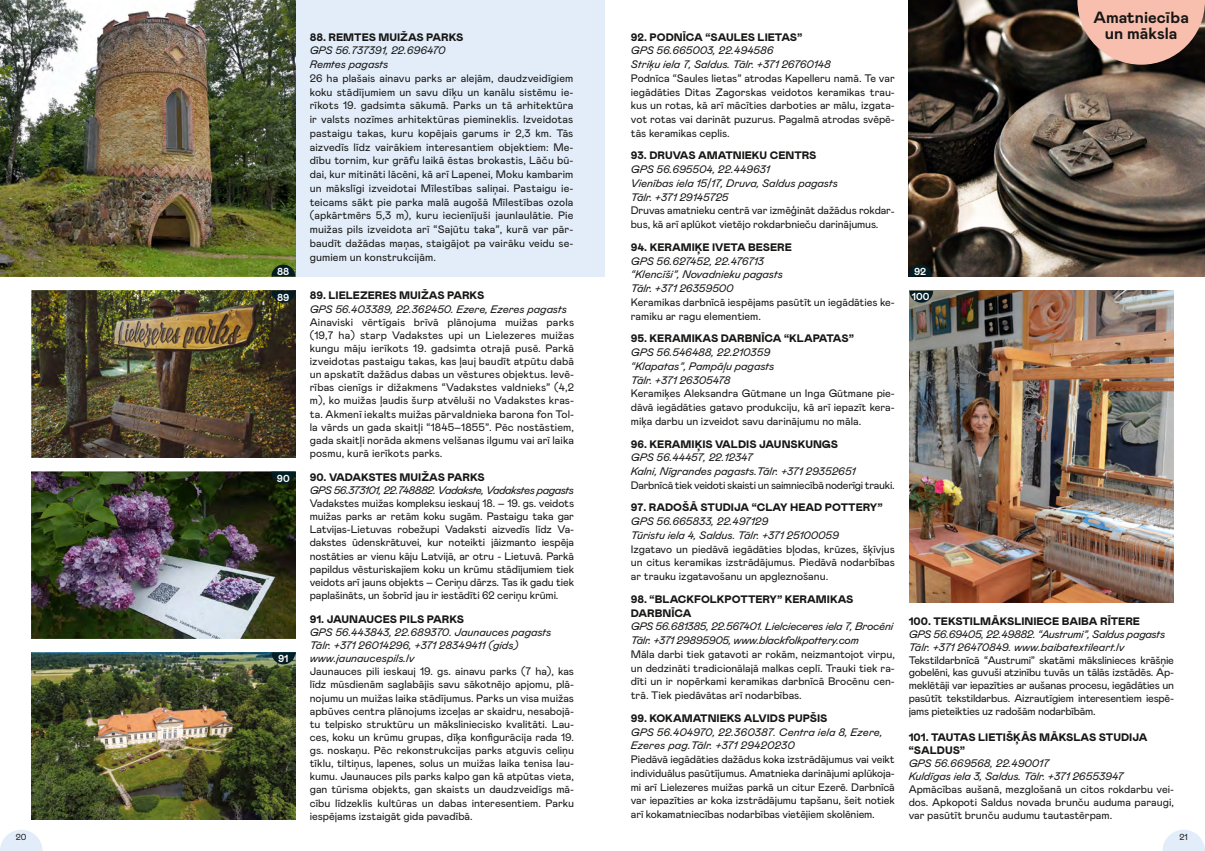
<style>
.page{position:relative;width:1205px;height:851px;background:#fff}
.page>*{position:absolute;margin:0;border:0;box-sizing:border-box;transform-origin:0 0}
.t1{font:700 16.25px/16.2px "Mabry Pro";color:#181716;text-align:center}
.t2{font:10.88px/13.8px "Mabry Pro";color:#181716;text-align:justify}
.t3{font:italic 10.88px/13.8px "Mabry Pro";color:#181716}
.t4{font:900 10.88px/13px "Mabry Pro";color:#181716}
.t5{font:italic 10.88px/12.8px "Mabry Pro";letter-spacing:-.02em;color:#181716}
.t6{font:10.88px "Mabry Pro";letter-spacing:-.025em;color:#181716}
.t7{font:italic 10.88px "Mabry Pro";letter-spacing:-.04em;color:#181716}
.t8{font:700 10.12px "Mabry Pro";letter-spacing:-.01em;color:#fff}
.t9{font:8.75px "Mabry Pro";color:#181716}
</style>
<div class="page">
<svg style="left:0;top:830px;width:43px;height:20px"></svg>
<svg style="left:1162px;top:830px;width:43px;height:20px"></svg>
<img style="left:31px;top:652px;width:264px;height:167px">
<img style="left:909px;top:291px;width:264px;height:311px">
<div style="left:0;top:0;width:604px;height:276px;background:#e2edf9"></div>
<img style="left:908px;top:0;width:297px;height:276px">
<img style="left:0;top:0;width:295px;height:276px">
<img style="left:31px;top:471px;width:264px;height:167px">
<img style="left:31px;top:291px;width:264px;height:166px">
<svg style="left:1077px;top:0;width:128px;height:65px;background:#ca9c8e"></svg>
<svg style="left:271px;top:264px;width:24px;height:12px"></svg>
<svg style="left:908px;top:264px;width:24px;height:12px"></svg>
<svg style="left:271px;top:291px;width:24px;height:12px"></svg>
<svg style="left:909px;top:291px;width:24px;height:12px"></svg>
<svg style="left:271px;top:471px;width:24px;height:12px"></svg>
<svg style="left:271px;top:652px;width:24px;height:12px"></svg>
<h1 class="t1" style="left:1093px;top:8px;width:97px">Amatniecība un māksla</h1>
<p class="t4" style="left:310px;top:30px;width:155px">88. REMTES MUIŽAS PARKS</p>
<p class="t3" style="left:310px;top:43px;width:137px">GPS 56.737391, 22.696470<br>Remtes pagasts</p>
<p class="t2" style="left:310px;top:71px;width:265px">26 ha plašais ainavu parks ar alejām, daudzveidīgiem koku stādījumiem un savu dīķu un kanālu sistēmu ie&shy;rīkots 19. gadsimta sākumā. Parks un tā arhitektūra ir valsts nozīmes arhitektūras piemineklis. Izveidotas pastaigu takas, kuru kopējais garums ir 2,3 km. Tās aizvedīs līdz vairākiem interesantiem objektiem: Me&shy;dību tornim, kur grāfu laikā ēstas brokastis, Lāču bū&shy;dai, kur mitināti lācēni, kā arī Lapenei, Moku kambarim un mākslīgi izveidotai Mīlestības saliņai. Pastaigu ie&shy;teicams sākt pie parka malā augošā Mīlestības ozola (apkārtmērs 5,3 m), kuru iecienījuši jaunlaulātie. Pie muižas pils izveidota arī “Sajūtu taka”, kurā var pār&shy;baudīt dažādas maņas, staigājot pa vairāku veidu se&shy;gumiem un konstrukcijām.</p>
<p class="t4" style="left:631px;top:30px;width:173px">92. PODNĪCA “SAULES LIETAS”</p>
<p class="t3" style="left:631px;top:43px;width:201px">GPS 56.665003, 22.494586<br>Striķu iela 7, Saldus. Tālr. +371 26760148</p>
<p class="t2" style="left:631px;top:71px;width:265px">Podnīca “Saules lietas” atrodas Kapelleru namā. Te var iegādāties Ditas Zagorskas veidotos keramikas trau&shy;kus un rotas, kā arī mācīties darboties ar mālu, izgata&shy;vot rotas vai darināt puzurus. Pagalmā atrodas svēpē&shy;tās keramikas ceplis.</p>
<p class="t4" style="left:631px;top:149px;width:187px">93. DRUVAS AMATNIEKU CENTRS</p>
<p class="t3" style="left:631px;top:162px;width:209px">GPS 56.695504, 22.449631<br>Vienības iela 15/17, Druva, Saldus pagasts<br>Tālr. +371 29145725</p>
<p class="t2" style="left:631px;top:203px;width:265px">Druvas amatnieku centrā var izmēģināt dažādus rokdar&shy;bus, kā arī aplūkot vietējo rokdarbnieču darinājumus.</p>
<p class="t4" style="left:631px;top:240px;width:163px">94. KERAMIĶE IVETA BESERE</p>
<p class="t3" style="left:631px;top:253px;width:154px">GPS 56.627452, 22.476713 “Klencīši”, Novadnieku pagasts<br>Tālr. +371 26359500</p>
<p class="t2" style="left:631px;top:294px;width:265px">Keramikas darbnīcā iespējams pasūtīt un iegādāties ke&shy;ramiku ar ragu elementiem.</p>
<p class="t4" style="left:631px;top:332px;width:225px">95. KERAMIKAS DARBNĪCA “KLAPATAS”</p>
<p class="t3" style="left:631px;top:345px;width:145px">GPS 56.546488, 22.210359 “Klapatas”, Pampāļu pagasts<br>Tālr. +371 26305478</p>
<p class="t2" style="left:631px;top:386px;width:265px">Keramiķes Aleksandra Gūtmane un Inga Gūtmane pie&shy;dāvā iegādāties gatavo produkciju, kā arī iepazīt kera&shy;miķa darbu un izveidot savu darinājumu no māla.</p>
<p class="t4" style="left:631px;top:437px;width:209px">96. KERAMIĶIS VALDIS JAUNSKUNGS</p>
<p class="t3" style="left:631px;top:450px;width:226px">GPS 56.44457, 22.12347<br>Kalni, Nīgrandes pagasts.Tālr. +371 29352651</p>
<p class="t6" style="left:631px;top:477px;width:265px">Darbnīcā tiek veidoti skaisti un saimniecībā noderīgi trauki.</p>
<p class="t4" style="left:631px;top:500px;width:253px">97. RADOŠĀ STUDIJA “CLAY HEAD POTTERY”</p>
<p class="t3" style="left:631px;top:514px;width:210px">GPS 56.665833, 22.497129<br>Tūristu iela 4, Saldus. Tālr. +371 25100059</p>
<p class="t2" style="left:631px;top:541px;width:266px">Izgatavo un piedāvā iegādāties bļodas, krūzes, šķīvjus un citus keramikas izstrādājumus. Piedāvā nodarbības ar trauku izgatavošanu un apgleznošanu.</p>
<p class="t4" style="left:631px;top:591px;width:224px;line-height:13.8px">98. “BLACKFOLKPOTTERY” KERAMIKAS<br>DARBNĪCA</p>
<p class="t5" style="left:631px;top:619px;width:264px;line-height:13.8px">GPS 56.681385, 22.567401. Lielcieceres iela 7, Brocēni<br>Tālr. +371 29895905, www.blackfolkpottery.com</p>
<p class="t2" style="left:631px;top:646px;width:266px">Māla darbi tiek gatavoti ar rokām, neizmantojot virpu, un dedzināti tradicionālajā malkas ceplī. Trauki tiek ra&shy;dīti un ir nopērkami keramikas darbnīcā Brocēnu cen&shy;trā. Tiek piedāvātas arī nodarbības.</p>
<p class="t4" style="left:631px;top:711px;width:198px">99. KOKAMATNIEKS ALVIDS PUPŠIS</p>
<p class="t3" style="left:631px;top:724px;width:253px">GPS 56.404970, 22.360387. Centra iela 8, Ezere,<br>Ezeres pag.Tālr. +371 29420230</p>
<p class="t2" style="left:631px;top:751px;width:266px">Piedāvā iegādāties dažādus koka izstrādājumus vai veikt individuālus pasūtījumus. Amatnieka darinājumi aplūkoja&shy;mi arī Lielezeres muižas parkā un citur Ezerē. Darbnīcā var iepazīties ar koka izstrādājumu tapšanu, šeit notiek arī kokamatniecības nodarbības vietējiem skolēniem.</p>
<p class="t8" style="left:277px;top:264px;width:14px">88</p>
<p class="t8" style="left:914px;top:264px;width:14px">92</p>
<p class="t8" style="left:277px;top:290px;width:14px">89</p>
<p class="t8" style="left:912px;top:289px;width:19px">100</p>
<p class="t4" style="left:310px;top:289px;width:176px">89. LIELEZERES MUIŽAS PARKS</p>
<p class="t3" style="left:310px;top:301px;width:259px">GPS 56.403389, 22.362450. Ezere, Ezeres pagasts</p>
<p class="t2" style="left:310px;top:315px;width:266px;line-height:13.1px">Ainaviski vērtīgais brīvā plānojuma muižas parks (19,7 ha) starp Vadakstes upi un Lielezeres muižas kungu māju ierīkots 19. gadsimta otrajā pusē. Parkā izveidotas pastaigu takas, kas ļauj baudīt atpūtu dabā un apskatīt dažādus dabas un vēstures objektus. Ievē&shy;rības cienīgs ir dižakmens “Vadakstes valdnieks” (4,2 m), ko muižas ļaudis šurp atvēluši no Vadakstes kras&shy;ta. Akmenī iekalts muižas pārvaldnieka barona fon Tol&shy;la vārds un gada skaitļi “1845–1855”. Pēc nostāstiem, gada skaitļi norāda akmens velšanas ilgumu vai arī laika posmu, kurā ierīkots parks.</p>
<p class="t4" style="left:310px;top:470px;width:176px">90. VADAKSTES MUIŽAS PARKS</p>
<p class="t7" style="left:310px;top:482px;width:266px">GPS 56.373101, 22.748882. Vadakste, Vadakstes pagasts</p>
<p class="t2" style="left:310px;top:496px;width:266px;line-height:13.1px">Vadakstes muižas kompleksu ieskauj 18. – 19. gs. veidots muižas parks ar retām koku sugām. Pastaigu taka gar Latvijas-Lietuvas robežupi Vadaksti aizvedīs līdz Va&shy;dakstes ūdenskrātuvei, kur noteikti jāizmanto iespēja nostāties ar vienu kāju Latvijā, ar otru - Lietuvā. Parkā papildus vēsturiskajiem koku un krūmu stādījumiem tiek veidots arī jauns objekts – Ceriņu dārzs. Tas ik gadu tiek paplašināts, un šobrīd jau ir iestādīti 62 ceriņu krūmi.</p>
<p class="t4" style="left:310px;top:612px;width:156px">91. JAUNAUCES PILS PARKS</p>
<p class="t3" style="left:310px;top:625px;width:243px;line-height:13.1px">GPS 56.443843, 22.689370. Jaunauces pagasts<br>Tālr. +371 26014296, +371 28349411 (gids) www.jaunaucespils.lv</p>
<p class="t2" style="left:310px;top:664px;width:266px;line-height:13.1px">Jaunauces pili ieskauj 19. gs. ainavu parks (7 ha), kas līdz mūsdienām saglabājis savu sākotnējo apjomu, plā&shy;nojumu un muižas laika stādījumus. Parks un visa muižas apbūves centra plānojums izceļas ar skaidru, nesabojā&shy;tu telpisko struktūru un māksliniecisko kvalitāti. Lau&shy;ces, koku un krūmu grupas, dīķa konfigurācija rada 19. gs. noskaņu. Pēc rekonstrukcijas parks atguvis celiņu tīklu, tiltiņus, lapenes, solus un muižas laika tenisa lau&shy;kumu. Jaunauces pils parks kalpo gan kā atpūtas vieta, gan tūrisma objekts, gan skaists un daudzveidīgs mā&shy;cību līdzeklis kultūras un dabas interesentiem. Parku iespējams izstaigāt gida pavadībā.</p>
<p class="t8" style="left:277px;top:471px;width:14px">90</p>
<p class="t4" style="left:909px;top:614px;width:233px">100. TEKSTILMĀKSLINIECE BAIBA RĪTERE</p>
<p class="t5" style="left:909px;top:627px;width:258px">GPS 56.69405, 22.49882. “Austrumi”, Saldus pagasts<br>Tālr. +371 26470849. www.baibatextileart.lv</p>
<p class="t2" style="left:909px;top:652px;width:267px;line-height:12.8px">Tekstildarbnīcā “Austrumi” skatāmi mākslinieces krāšņie gobelēni, kas guvuši atzinību tuvās un tālās izstādēs. Ap&shy;meklētāji var iepazīties ar aušanas procesu, iegādāties un pasūtīt tekstildarbus. Aizrautīgiem interesentiem iespē&shy;jams pieteikties uz radošām nodarbībām.</p>
<p class="t4" style="left:909px;top:730px;width:240px">101. TAUTAS LIETIŠĶĀS MĀKSLAS STUDIJA “SALDUS”</p>
<p class="t3" style="left:909px;top:755px;width:216px;line-height:13px">GPS 56.669568, 22.490017<br>Kuldīgas iela 3, Saldus. Tālr. +371 26553947</p>
<p class="t2" style="left:909px;top:782px;width:267px;line-height:13px">Apmācības aušanā, mezglošanā un citos rokdarbu vei&shy;dos. Apkopoti Saldus novada brunču auduma paraugi, var pasūtīt brunču audumu tautastērpam.</p>
<p class="t8" style="left:278px;top:651px;width:12px">91</p>
<p class="t9" style="left:16px;top:831px;width:12px">20</p>
<p class="t9" style="left:1179px;top:831px;width:10px">21</p>
</div>
